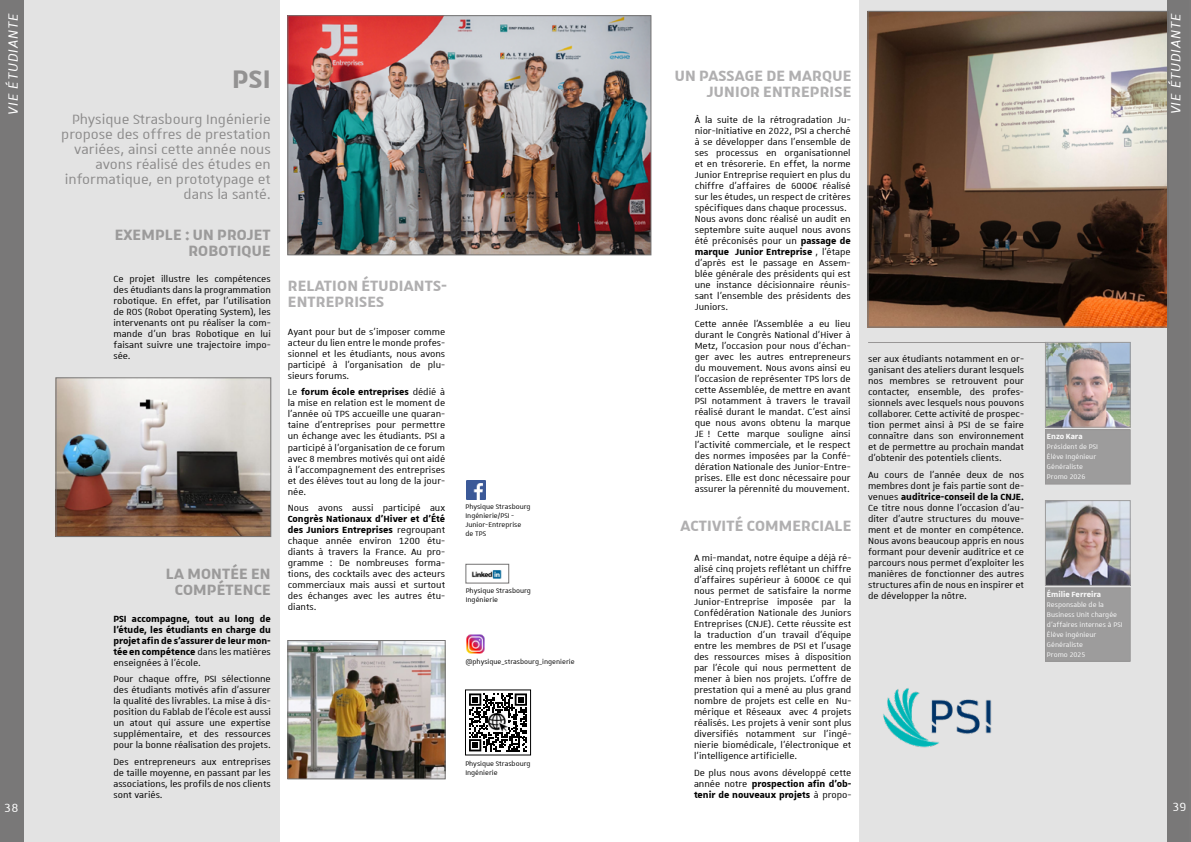
<style>
.page{position:relative;width:1191px;height:842px;background:#fff}
.page>*{position:absolute;margin:0;border:0;box-sizing:border-box;transform-origin:0 0}
.t1{font:700 34px "Unistra A";color:#9b9a9a}
.t2{font:700 20px/16px "Unistra A";letter-spacing:.01em;color:#b0afb0}
.t3{font:700 20px/16px "Unistra A";letter-spacing:.01em;color:#9b9a9a;text-align:right}
.t4{font:18px/15px "Unistra A";color:#8c8b8b;text-align:right}
.t5{font:italic 18px "Unistra A";letter-spacing:.05em;color:#fff}
.t6{font:16px "Unistra A";color:#fff}
.t7{font:12px/11px "Unistra A";color:#000;text-align:justify}
.t8{font:700 12px/11px "Unistra A";color:#000;text-align:justify}
.t9{font:700 10px "Unistra A";color:#fff}
.t10{font:9px/9px "Unistra A";color:#000}
.t11{font:9px/10px "Unistra A";color:#fff}
.s1{font-weight:700}
.s2{font-weight:400}
</style>
<div class="page">
<div style="left:859px;top:0;width:329px;height:842px;background:#e3e3e3"></div>
<div style="left:0;top:0;width:280px;height:842px;background:#e3e3e3"></div>
<img style="left:883px;top:688px;width:109px;height:60px">
<img style="left:466px;top:481px;width:19px;height:19px">
<img style="left:471px;top:570px;width:31px;height:9px">
<div style="left:466px;top:564px;width:43px;height:19px;border:1px solid #747373"></div>
<svg style="left:469px;top:693px;width:58px;height:58px"></svg>
<img style="left:488px;top:713px;width:19px;height:19px">
<img style="left:1047px;top:344px;width:81px;height:81px">
<div style="left:1045px;top:342px;width:85px;height:85px;border:1px solid #8c8b8b"></div>
<img style="left:466px;top:635px;width:19px;height:19px">
<div style="left:1045px;top:430px;width:85px;height:54px;background:#9d9c9c"></div>
<img style="left:1047px;top:502px;width:81px;height:81px">
<div style="left:1045px;top:500px;width:85px;height:85px;border:1px solid #8c8b8b"></div>
<div style="left:1045px;top:588px;width:85px;height:73px;background:#9d9c9c"></div>
<img style="left:869px;top:13px;width:297px;height:312px">
<img style="left:58px;top:380px;width:211px;height:155px">
<div style="left:56px;top:378px;width:215px;height:159px;border:1px solid #747373"></div>
<img style="left:290px;top:18px;width:359px;height:235px">
<div style="left:288px;top:16px;width:363px;height:239px;border:1px solid #747373"></div>
<img style="left:290px;top:642px;width:153px;height:135px">
<div style="left:288px;top:640px;width:157px;height:139px;border:1px solid #747373"></div>
<hr style="left:868px;top:342px;width:177px;height:1px;background:#858383">
<div style="left:0;top:0;width:24px;height:842px;background:#747373"></div>
<div style="left:1166px;top:0;width:25px;height:842px;background:#747373"></div>
<h3 class="t5" style="left:4px;top:115px;width:103px;rotate:-90deg">VIE ÉTUDIANTE</h3>
<h3 class="t5" style="left:1166px;top:114px;width:103px;rotate:-90deg">VIE ÉTUDIANTE</h3>
<h1 class="t1" style="left:232px;top:60px;width:40px">PSI</h1>
<h2 class="t2" style="left:675px;top:67px;width:178px;text-align:right">UN PASSAGE DE MARQUE<br>JUNIOR ENTREPRISE</h2>
<h3 class="t4" style="left:61px;top:111px;width:211px">Physique Strasbourg Ingénierie propose des offres de prestation variées, ainsi cette année nous avons réalisé des études en informatique, en prototypage et dans la santé.</h3>
<p class="t7" style="left:694px;top:114px;width:157px;text-align:left">À la suite de la rétrogradation Ju&shy;nior-Initiative en 2022, PSI a cherché à se développer dans l’ensemble de ses processus en organisationnel et en trésorerie. En effet, la norme Junior Entreprise requiert en plus du chiffre d’affaires de 6000€ réalisé sur les études, un respect de critères spécifiques dans chaque processus.<br>Nous avons donc réalisé un audit en septembre suite auquel nous avons été préconisés pour un <span class="s1">passage de marque Junior Entreprise</span> , l’étape d’après est le passage en Assem&shy;blée générale des présidents qui est une instance décisionnaire réunis&shy;sant l’ensemble des présidents des Juniors.</p>
<p class="t7" style="left:694px;top:318px;width:157px">Cette année l’Assemblée a eu lieu durant le Congrès National d’Hiver à Metz, l’occasion pour nous d’échan&shy;ger avec les autres entrepreneurs du mouvement. Nous avons ainsi eu l’occasion de représenter TPS lors de cette Assemblée, de mettre en avant PSI notamment à travers le travail réalisé durant le mandat. C’est ainsi que nous avons obtenu la marque JE ! Cette marque souligne ainsi l’activité commerciale, et le respect des normes imposées par la Confé&shy;dération Nationale des Junior-Entre&shy;prises. Elle est donc nécessaire pour assurer la pérennité du mouvement.</p>
<h2 class="t3" style="left:115px;top:226px;width:157px">EXEMPLE : UN PROJET<br>ROBOTIQUE</h2>
<p class="t7" style="left:113px;top:272px;width:159px">Ce projet illustre les compétences des étudiants dans la programmation robotique. En effet, par l’utilisation de ROS (Robot Operating System), les intervenants ont pu réaliser la com&shy;mande d’un bras Robotique en lui faisant suivre une trajectoire impo&shy;sée.</p>
<h2 class="t2" style="left:288px;top:277px;width:161px">RELATION ÉTUDIANTS-<br>ENTREPRISES</h2>
<p class="t7" style="left:288px;top:326px;width:159px">Ayant pour but de s’imposer comme acteur du lien entre le monde profes&shy;sionnel et les étudiants, nous avons participé à l’organisation de plu&shy;sieurs forums.</p>
<p class="t7" style="left:288px;top:386px;width:159px">Le <span class="s1">forum école entreprises</span> dédié à la mise en relation est le moment de l’année où TPS accueille une quaran&shy;taine d’entreprises pour permettre un échange avec les étudiants. PSI a participé à l’organisation de ce forum avec 8 membres motivés qui ont aidé à l’accompagnement des entreprises et des élèves tout au long de la jour&shy;née.</p>
<p class="t7" style="left:288px;top:502px;width:159px">Nous avons aussi participé aux</p>
<p class="t7" style="left:288px;top:513px;width:159px"><span class="s1">Congrès Nationaux d’Hiver et d’Été des Juniors Entreprises</span> regroupant chaque année environ 1200 étu&shy;diants à travers la France. Au pro&shy;gramme : De nombreuses forma&shy;tions, des cocktails avec des acteurs commerciaux mais aussi et surtout des échanges avec les autres étu&shy;diants.</p>
<p class="t7" style="left:868px;top:353px;width:157px">ser aux étudiants notamment en or&shy;ganisant des ateliers durant lesquels nos membres se retrouvent pour contacter, ensemble, des profes&shy;sionnels avec lesquels nous pouvons collaborer. Cette activité de prospec&shy;tion permet ainsi à PSI de se faire connaître dans son environnement et de permettre au prochain mandat d’obtenir des potentiels clients.</p>
<p class="t7" style="left:868px;top:469px;width:157px">Au cours de l’année deux de nos membres dont je fais partie sont de&shy;venues <span class="s1">auditrice-conseil de la CNJE.<br></span>Ce titre nous donne l’occasion d’au&shy;diter d’autre structures du mouve&shy;ment et de monter en compétence.<br>Nous avons beaucoup appris en nous formant pour devenir auditrice et ce parcours nous permet d’exploiter les manières de fonctionner des autres structures afin de nous en inspirer et de développer la nôtre.</p>
<p class="t9" style="left:1047px;top:430px;width:37px">Enzo Kara</p>
<p class="t11" style="left:1047px;top:441px;width:53px">Président de PSI<br>Élève Ingénieur<br>Généraliste<br>Promo 2026</p>
<p class="t10" style="left:465px;top:502px;width:67px">Physique Strasbourg<br>Ingénierie/PSI -<br>Junior-Entreprise de TPS</p>
<h2 class="t2" style="left:680px;top:517px;width:172px">ACTIVITÉ COMMERCIALE</h2>
<p class="t7" style="left:694px;top:552px;width:159px">A mi-mandat, notre équipe a déjà ré&shy;alisé cinq projets reflétant un chiffre d’affaires supérieur à 6000€ ce qui nous permet de satisfaire la norme Junior-Entreprise imposée par la Confédération Nationale des Juniors Entreprises (CNJE). Cette réussite est la traduction d’un travail d’équipe entre les membres de PSI et l’usage des ressources mises à disposition par l’école qui nous permettent de mener à bien nos projets. L’offre de prestation qui a mené au plus grand nombre de projets est celle en Nu&shy;mérique et Réseaux avec 4 projets réalisés. Les projets à venir sont plus diversifiés notamment sur l’ingé&shy;nierie biomédicale, l’électronique et l’intelligence artificielle.</p>
<p class="t7" style="left:694px;top:767px;width:159px">De plus nous avons développé cette année notre <span class="s1">prospection afin d’ob&shy;tenir de nouveaux projets</span> à propo-</p>
<h2 class="t3" style="left:166px;top:565px;width:106px;text-align:center">LA MONTÉE EN<br>COMPÉTENCE</h2>
<p class="t10" style="left:466px;top:585px;width:67px">Physique Strasbourg<br>Ingénierie</p>
<p class="t9" style="left:1047px;top:588px;width:56px">Émilie Ferreira</p>
<p class="t11" style="left:1047px;top:599px;width:77px">Responsable de la<br>Business Unit chargée d’affaires internes à PSI<br>Élève ingénieur<br>Généraliste<br>Promo 2025</p>
<p class="t8" style="left:113px;top:613px;width:159px">PSI accompagne, tout au long de l’étude, les étudiants en charge du projet afin de s’assurer de leur mon&shy;tée en compétence <span class="s2">dans les matières enseignées à l’école.</span></p>
<p class="t7" style="left:113px;top:673px;width:159px">Pour chaque offre, PSI sélectionne des étudiants motivés afin d’assurer la qualité des livrables. La mise à dis&shy;position du Fablab de l’école est aussi un atout qui assure une expertise supplémentaire, et des ressources pour la bonne réalisation des projets.</p>
<p class="t7" style="left:113px;top:756px;width:159px">Des entrepreneurs aux entreprises de taille moyenne, en passant par les associations, les profils de nos clients sont variés.</p>
<p class="t10" style="left:465px;top:657px;width:111px">@physique_strasbourg_ingenierie</p>
<p class="t10" style="left:465px;top:759px;width:67px">Physique Strasbourg<br>Ingénierie</p>
<h3 class="t6" style="left:4px;top:799px;width:16px">38</h3>
<h3 class="t6" style="left:1172px;top:799px;width:16px">39</h3>
</div>
